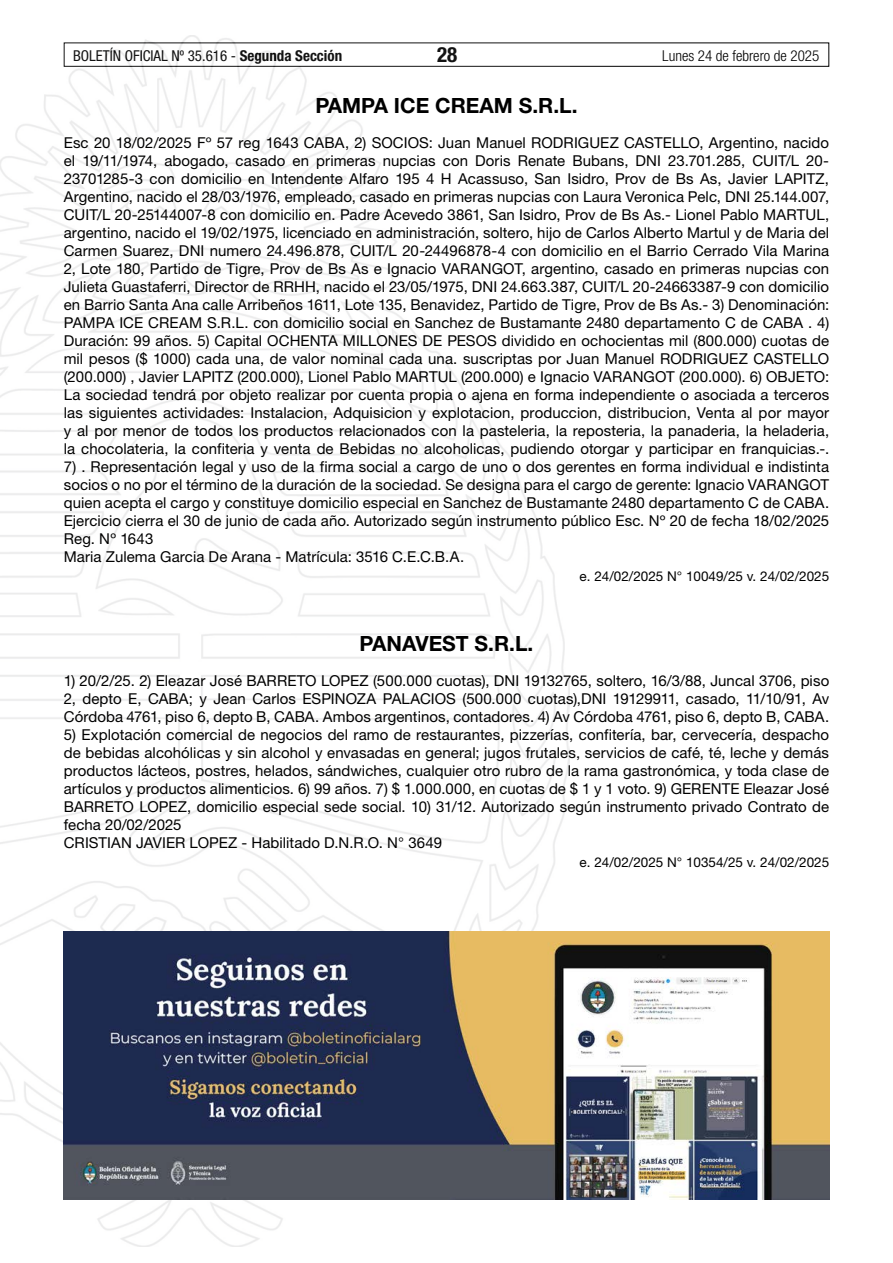
<style>
.page{position:relative;width:893px;height:1263px;background:#fff}
.page>*{position:absolute;margin:0;border:0;box-sizing:border-box;transform-origin:0 0}
.t1{font:700 21px "Helvetica Neue LT Std";color:#000}
.t2{font:700 condensed 21px "Helvetica Neue LT Std";color:#000}
.t3{font:15px/18px "Helvetica Neue LT Std";letter-spacing:.005em;color:#000;text-align:justify}
.t4{font:condensed 15px "Helvetica Neue LT Std";color:#000}
.t5{font:300 condensed 15px "Helvetica Neue LT Std";color:#000}
.t6{font:13.5px "Helvetica Neue LT Std";color:#000}
.s1{font-weight:700}
</style>
<div class="page">
<div style="left:64px;top:43px;width:765px;height:24px;border:1px solid #000"></div>
<img style="left:0;top:35px;width:569px;height:1211px">
<img style="left:64px;top:931px;width:765px;height:268px">
<p class="t4" style="left:73px;top:47px;width:271px">BOLETÍN OFICIAL Nº 35.616 - <span class="s1">Segunda Sección</span></p>
<h1 class="t2" style="left:437px;top:42px;width:22px">28</h1>
<p class="t5" style="left:662px;top:47px;width:159px">Lunes 24 de febrero de 2025</p>
<h1 class="t1" style="left:315px;top:92px;width:264px">PAMPA ICE CREAM S.R.L.</h1>
<p class="t3" style="left:64px;top:133px;width:767px">Esc 20 18/02/2025 Fº 57 reg 1643 CABA, 2) SOCIOS: Juan Manuel RODRIGUEZ CASTELLO, Argentino, nacido el 19/11/1974, abogado, casado en primeras nupcias con Doris Renate Bubans, DNI 23.701.285, CUIT/L 20- 23701285-3 con domicilio en Intendente Alfaro 195 4 H Acassuso, San Isidro, Prov de Bs As, Javier LAPITZ, Argentino, nacido el 28/03/1976, empleado, casado en primeras nupcias con Laura Veronica Pelc, DNI 25.144.007, CUIT/L 20-25144007-8 con domicilio en. Padre Acevedo 3861, San Isidro, Prov de Bs As.- Lionel Pablo MARTUL, argentino, nacido el 19/02/1975, licenciado en administración, soltero, hijo de Carlos Alberto Martul y de Maria del Carmen Suarez, DNI numero 24.496.878, CUIT/L 20-24496878-4 con domicilio en el Barrio Cerrado Vila Marina 2, Lote 180, Partido de Tigre, Prov de Bs As e Ignacio VARANGOT, argentino, casado en primeras nupcias con Julieta Guastaferri, Director de RRHH, nacido el 23/05/1975, DNI 24.663.387, CUIT/L 20-24663387-9 con domicilio en Barrio Santa Ana calle Arribeños 1611, Lote 135, Benavidez, Partido de Tigre, Prov de Bs As.- 3) Denominación:<br>PAMPA ICE CREAM S.R.L. con domicilio social en Sanchez de Bustamante 2480 departamento C de CABA . 4)<br>Duración: 99 años. 5) Capital OCHENTA MILLONES DE PESOS dividido en ochocientas mil (800.000) cuotas de mil pesos ($ 1000) cada una, de valor nominal cada una. suscriptas por Juan Manuel RODRIGUEZ CASTELLO (200.000) , Javier LAPITZ (200.000), Lionel Pablo MARTUL (200.000) e Ignacio VARANGOT (200.000). 6) OBJETO:<br>La sociedad tendrá por objeto realizar por cuenta propia o ajena en forma independiente o asociada a terceros las siguientes actividades: Instalacion, Adquisicion y explotacion, produccion, distribucion, Venta al por mayor y al por menor de todos los productos relacionados con la pasteleria, la reposteria, la panaderia, la heladeria, la chocolateria, la confiteria y venta de Bebidas no alcoholicas, pudiendo otorgar y participar en franquicias.-.</p>
<p class="t3" style="left:64px;top:457px;width:767px;text-align:left">7) . Representación legal y uso de la firma social a cargo de uno o dos gerentes en forma individual e indistinta socios o no por el término de la duración de la sociedad. Se designa para el cargo de gerente: Ignacio VARANGOT quien acepta el cargo y constituye domicilio especial en Sanchez de Bustamante 2480 departamento C de CABA.<br>Ejercicio cierra el 30 de junio de cada año. Autorizado según instrumento público Esc. Nº 20 de fecha 18/02/2025<br>Reg. Nº 1643<br>Maria Zulema Garcia De Arana - Matrícula: 3516 C.E.C.B.A.</p>
<p class="t6" style="left:580px;top:568px;width:251px">e. 24/02/2025 N° 10049/25 v. 24/02/2025</p>
<h1 class="t1" style="left:360px;top:630px;width:175px">PANAVEST S.R.L.</h1>
<p class="t3" style="left:64px;top:671px;width:767px">1) 20/2/25. 2) Eleazar José BARRETO LOPEZ (500.000 cuotas), DNI 19132765, soltero, 16/3/88, Juncal 3706, piso 2, depto E, CABA; y Jean Carlos ESPINOZA PALACIOS (500.000 cuotas),DNI 19129911, casado, 11/10/91, Av Córdoba 4761, piso 6, depto B, CABA. Ambos argentinos, contadores. 4) Av Córdoba 4761, piso 6, depto B, CABA.</p>
<p class="t3" style="left:64px;top:725px;width:767px;text-align:left">5) Explotación comercial de negocios del ramo de restaurantes, pizzerías, confitería, bar, cervecería, despacho de bebidas alcohólicas y sin alcohol y envasadas en general; jugos frutales, servicios de café, té, leche y demás productos lácteos, postres, helados, sándwiches, cualquier otro rubro de la rama gastronómica, y toda clase de artículos y productos alimenticios. 6) 99 años. 7) $ 1.000.000, en cuotas de $ 1 y 1 voto. 9) GERENTE Eleazar José BARRETO LOPEZ, domicilio especial sede social. 10) 31/12. Autorizado según instrumento privado Contrato de fecha 20/02/2025<br>CRISTIAN JAVIER LOPEZ - Habilitado D.N.R.O. N° 3649</p>
<p class="t6" style="left:580px;top:854px;width:251px">e. 24/02/2025 N° 10354/25 v. 24/02/2025</p>
</div>
